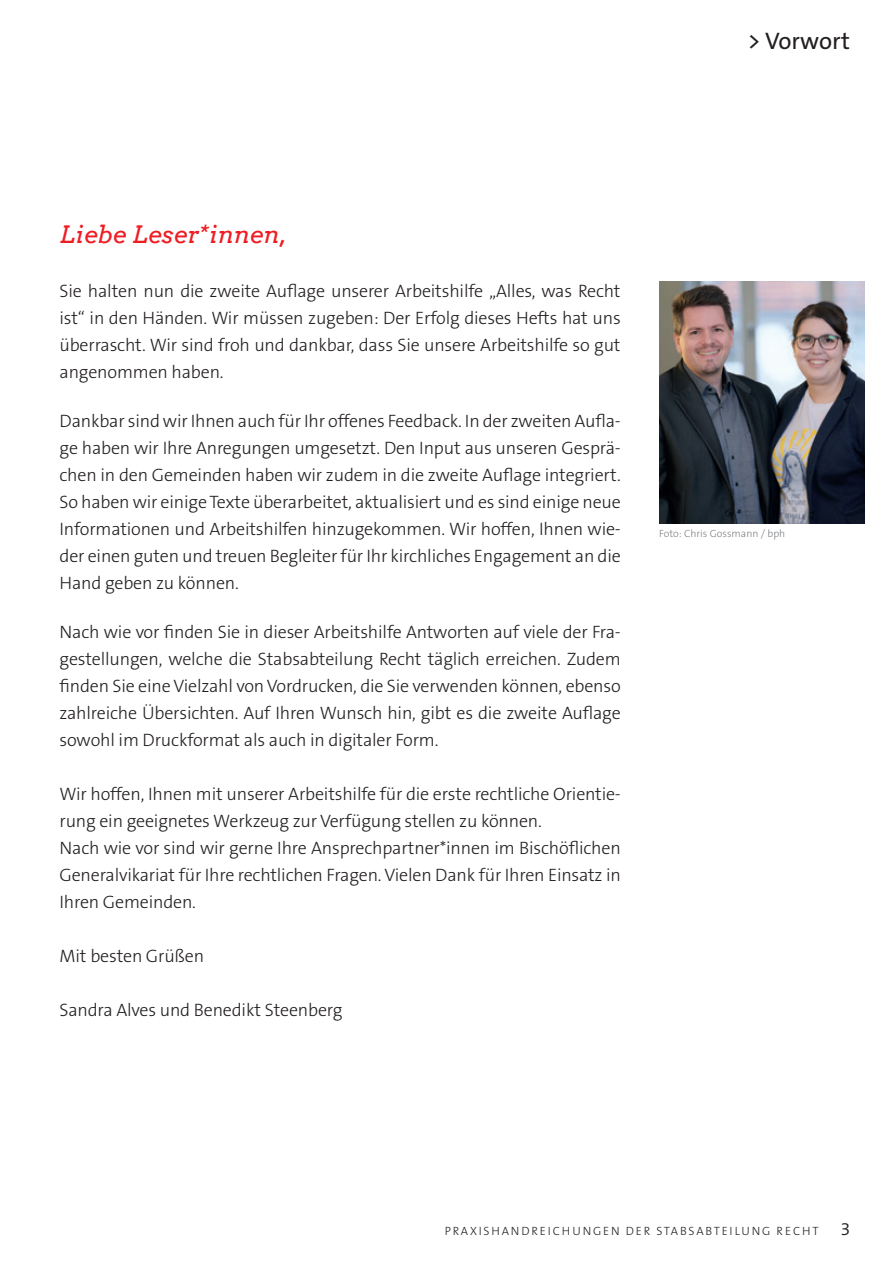
<style>
.page{position:relative;width:893px;height:1263px;background:#fff}
.page>*{position:absolute;margin:0;border:0;box-sizing:border-box;transform-origin:0 0}
.t1{font:italic 24px "Arvo";color:#ee1d23}
.t2{font:24px "The Sans B5 Plain";color:#231f20}
.t3{font:300 18px/27px "The Sans B3";letter-spacing:-.01em;color:#231f20;text-align:justify}
.t4{font:300 12px "The Sans B3";letter-spacing:.15em;color:#231f20}
.t5{font:300 10.5px "The Sans B3";color:#808285}
.s1{font-family:"The Sans B4";font-size:18px}
</style>
<div class="page">
<img style="left:659px;top:281px;width:206px;height:242px">
<h1 class="t2" style="left:747px;top:28px;width:104px">&gt; Vorwort</h1>
<h1 class="t1" style="left:60px;top:219px;width:228px">Liebe Leser*innen,</h1>
<p class="t3" style="left:60px;top:278px;width:563px">Sie halten nun die zweite Auflage unserer Arbeitshilfe „Alles, was Recht ist“ in den Händen. Wir müssen zugeben: Der Erfolg dieses Hefts hat uns überrascht. Wir sind froh und dankbar, dass Sie unsere Arbeitshilfe so gut angenommen haben.</p>
<p class="t3" style="left:60px;top:408px;width:563px">Dankbar sind wir Ihnen auch für Ihr offenes Feedback. In der zweiten Aufla&shy;ge haben wir Ihre Anregungen umgesetzt. Den Input aus unseren Gesprä&shy;chen in den Gemeinden haben wir zudem in die zweite Auflage integriert.<br>So haben wir einige Texte überarbeitet, aktualisiert und es sind einige neue Informationen und Arbeitshilfen hinzugekommen. Wir hoffen, Ihnen wie&shy;der einen guten und treuen Begleiter für Ihr kirchliches Engagement an die Hand geben zu können.</p>
<p class="t3" style="left:60px;top:618px;width:563px">Nach wie vor finden Sie in dieser Arbeitshilfe Antworten auf viele der Fra&shy;gestellungen, welche die Stabsabteilung Recht täglich erreichen. Zudem finden Sie eine Vielzahl von Vordrucken, die Sie verwenden können, ebenso zahlreiche Übersichten. Auf Ihren Wunsch hin, gibt es die zweite Auflage sowohl im Druckformat als auch in digitaler Form.</p>
<p class="t3" style="left:60px;top:780px;width:563px;text-align:left">Wir hoffen, Ihnen mit unserer Arbeitshilfe für die erste rechtliche Orientie&shy;rung ein geeignetes Werkzeug zur Verfügung stellen zu können.<br>Nach wie vor sind wir gerne Ihre Ansprechpartner*innen im Bischöflichen Generalvikariat für Ihre rechtlichen Fragen. Vielen Dank für Ihren Einsatz in Ihren Gemeinden.</p>
<p class="t3" style="left:60px;top:942px;width:146px">Mit besten Grüßen</p>
<p class="t3" style="left:60px;top:996px;width:284px">Sandra Alves und Benedikt Steenberg</p>
<p class="t5" style="left:659px;top:528px;width:128px">Foto: Chris Gossmann / bph</p>
<p class="t4" style="left:445px;top:1224px;width:407px">PRAXISHANDREICHUNGEN DER STABSABTEILUNG RECHT <span class="s1">3</span></p>
</div>
